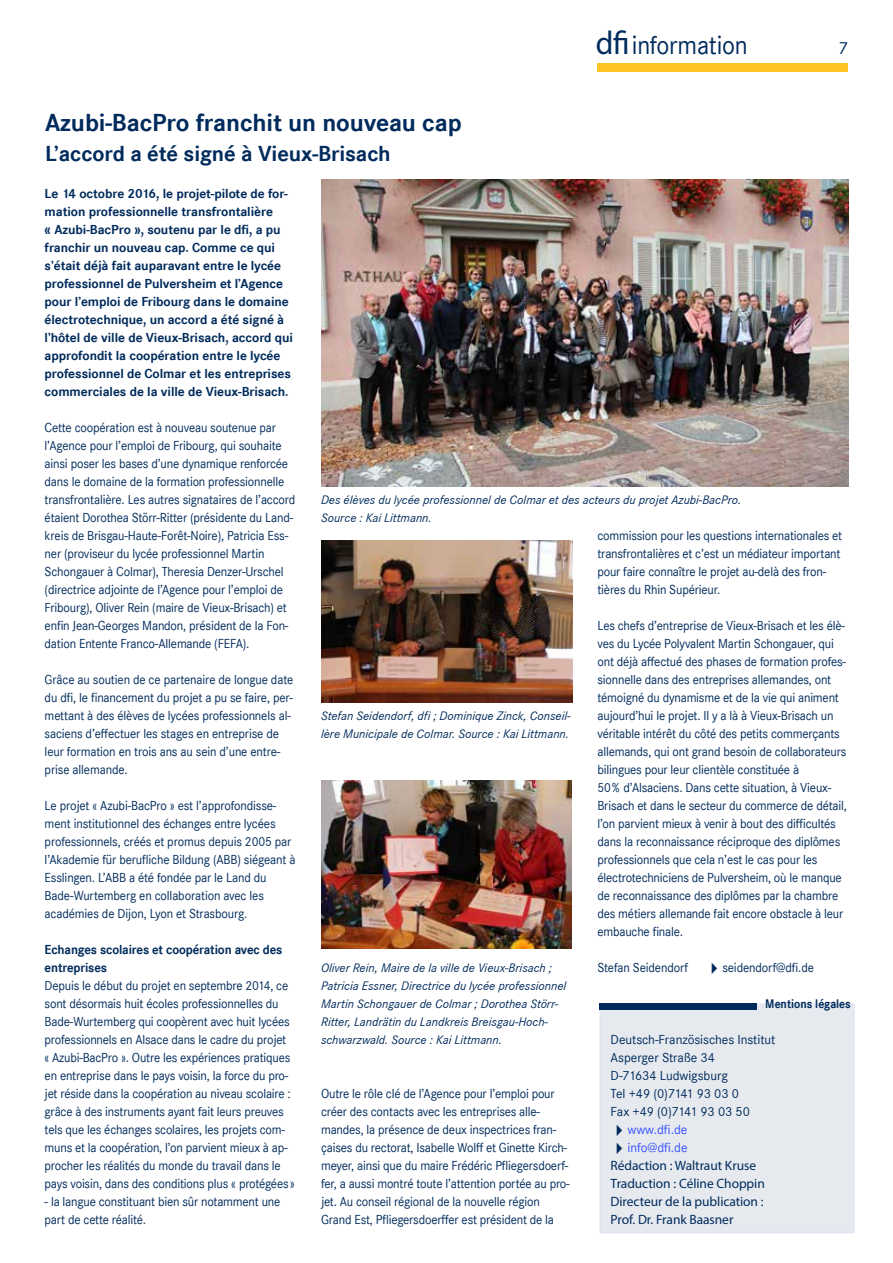
<style>
.page{position:relative;width:893px;height:1263px;background:#fff}
.page>*{position:absolute;margin:0;border:0;box-sizing:border-box;transform-origin:0 0}
.t1{font:27px "Corporate S";letter-spacing:-.01em;color:#002b5c;scale:.95 1}
.t2{font:700 25.5px "Corporate S";letter-spacing:-.005em;color:#002b5c}
.t3{font:700 22.5px "Corporate S";letter-spacing:-.005em;color:#002b5c}
.t4{font:18px "Corporate S";color:#002b5c}
.t5{font:13.5px/18px "Corporate S";letter-spacing:-.015em;color:#002b5c;scale:.95 1}
.t6{font:700 13.5px/18px "Corporate S";letter-spacing:-.005em;color:#002b5c}
.t7{font:13.5px/18px "Corporate S";letter-spacing:-.015em;color:#002b5c}
.t8{font:13.5px/18px "Myriad Pro";letter-spacing:-.005em;color:#002b5c}
.t9{font:700 13.5px/18px "Corporate S";letter-spacing:-.005em;color:#002b5c;scale:.95 1}
.t10{font:13.5px "Corporate S";letter-spacing:-.005em;color:#3751ff}
.t11{font:700 12.9px "Corporate S";color:#002b5c;scale:.9 1}
.t12{font:italic 12.75px/18px "Corporate S";color:#002b5c}
.s1{font-family:"Myriad Pro";font-size:33px}
.s2{color:#002b5c}
</style>
<div class="page">
<div style="left:597px;top:63px;width:251px;height:9px;background:#ffc425"></div>
<img style="left:321px;top:179px;width:527px;height:307px">
<img style="left:321px;top:540px;width:251px;height:162px">
<img style="left:321px;top:781px;width:251px;height:167px">
<div style="left:600px;top:1003px;width:255px;height:230px;background:#e6eaef"></div>
<div style="left:600px;top:1003px;width:157px;height:6px;background:#002b5c"></div>
<h1 class="t1" style="left:596px;top:30px;width:161px"><span class="s1">dfi</span>information</h1>
<h3 class="t4" style="left:839px;top:38px;width:11px">7</h3>
<h2 class="t2" style="left:45px;top:107px;width:418px">Azubi-BacPro franchit un nouveau cap</h2>
<h3 class="t3" style="left:45px;top:140px;width:347px">L’accord a été signé à Vieux-Brisach</h3>
<p class="t6" style="left:45px;top:185px;width:250px">Le 14 octobre 2016, le projet-pilote de for&shy;mation professionnelle transfrontalière<br>« Azubi-BacPro », soutenu par le dfi, a pu franchir un nouveau cap. Comme ce qui s’était déjà fait auparavant entre le lycée professionnel de Pulversheim et l’Agence pour l’emploi de Fribourg dans le domaine électrotechnique, un accord a été signé à l’hôtel de ville de Vieux-Brisach, accord qui approfondit la coopération entre le lycée professionnel de Colmar et les entreprises commerciales de la ville de Vieux-Brisach.</p>
<p class="t5" style="left:45px;top:419px;width:265px">Cette coopération est à nouveau soutenue par l’Agence pour l’emploi de Fribourg, qui souhaite ainsi poser les bases d’une dynamique renforcée dans le domaine de la formation professionnelle transfrontalière. Les autres signataires de l’accord étaient Dorothea Störr-Ritter (présidente du Land&shy;kreis de Brisgau-Haute-Forêt-Noire), Patricia Ess&shy;ner (proviseur du lycée professionnel Martin Schongauer à Colmar), Theresia Denzer-Urschel (directrice adjointe de l’Agence pour l’emploi de Fribourg), Oliver Rein (maire de Vieux-Brisach) et enfin Jean-Georges Mandon, président de la Fon&shy;dation Entente Franco-Allemande (FEFA).</p>
<p class="t5" style="left:45px;top:671px;width:263px">Grâce au soutien de ce partenaire de longue date du dfi, le financement du projet a pu se faire, per&shy;mettant à des élèves de lycées professionnels al&shy;saciens d’effectuer les stages en entreprise de leur formation en trois ans au sein d’une entre&shy;prise allemande.</p>
<p class="t5" style="left:45px;top:797px;width:266px">Le projet « Azubi-BacPro » est l’approfondisse&shy;ment institutionnel des échanges entre lycées professionnels, créés et promus depuis 2005 par l’Akademie für berufliche Bildung (ABB) siégeant à Esslingen. L’ABB a été fondée par le Land du Bade-Wurtemberg en collaboration avec les académies de Dijon, Lyon et Strasbourg.</p>
<p class="t9" style="left:45px;top:941px;width:252px">Echanges scolaires et coopération avec des entreprises</p>
<p class="t5" style="left:45px;top:977px;width:265px">Depuis le début du projet en septembre 2014, ce sont désormais huit écoles professionnelles du Bade-Wurtemberg qui coopèrent avec huit lycées professionnels en Alsace dans le cadre du projet<br>« Azubi-BacPro ». Outre les expériences pratiques en entreprise dans le pays voisin, la force du pro&shy;jet réside dans la coopération au niveau scolaire : grâce à des instruments ayant fait leurs preuves tels que les échanges scolaires, les projets com&shy;muns et la coopération, l’on parvient mieux à ap&shy;procher les réalités du monde du travail dans le pays voisin, dans des conditions plus « protégées»</p>
<p class="t5" style="left:45px;top:1193px;width:250px">- la langue constituant bien sûr notamment une part de cette réalité.</p>
<p class="t12" style="left:321px;top:491px;width:422px">Des élèves du lycée professionnel de Colmar et des acteurs du projet Azubi-BacPro.<br>Source : Kai Littmann.</p>
<p class="t5" style="left:597px;top:527px;width:259px">commission pour les questions internationales et transfrontalières et c’est un médiateur important pour faire connaître le projet au-delà des fron&shy;tières du Rhin Supérieur.</p>
<p class="t5" style="left:597px;top:617px;width:264px">Les chefs d’entreprise de Vieux-Brisach et les élè&shy;ves du Lycée Polyvalent Martin Schongauer, qui ont déjà affectué des phases de formation profes&shy;sionnelle dans des entreprises allemandes, ont témoigné du dynamisme et de la vie qui animent aujourd’hui le projet. Il y a là à Vieux-Brisach un véritable intérêt du côté des petits commerçants allemands, qui ont grand besoin de collaborateurs bilingues pour leur clientèle constituée à<br>50% d’Alsaciens. Dans cette situation, à Vieux-- Brisach et dans le secteur du commerce de détail, l’on parvient mieux à venir à bout des difficultés dans la reconnaissance réciproque des diplômes professionnels que cela n’est le cas pour les électrotechniciens de Pulversheim, où le manque de reconnaissance des diplômes par la chambre des métiers allemande fait encore obstacle à leur embauche finale.</p>
<p class="t5" style="left:597px;top:959px;width:229px">Stefan Seidendorf ✔seidendorf@dfi.de</p>
<p class="t12" style="left:321px;top:707px;width:251px">Stefan Seidendorf, dfi ; Dominique Zinck, Conseil&shy;lère Municipale de Colmar. Source : Kai Littmann.</p>
<p class="t12" style="left:321px;top:959px;width:247px">Oliver Rein, Maire de la ville de Vieux-Brisach ; Patricia Essner, Directrice du lycée professionnel Martin Schongauer de Colmar ; Dorothea Störr-Ritter, Landrätin du Landkreis Breisgau-Hoch&shy;schwarzwald. Source : Kai Littmann.</p>
<p class="t11" style="left:765px;top:996px;width:97px">Mentions légales</p>
<p class="t7" style="left:611px;top:1031px;width:166px">Deutsch-Französisches Institut<br>Asperger Straße 34<br>D-71634 Ludwigsburg<br>Tel +49 (0)7141 93 03 0<br>Fax +49 (0)7141 93 03 50</p>
<p class="t10" style="left:611px;top:1122px;width:78px"><span class="s2">✔</span>www.dfi.de</p>
<p class="t10" style="left:611px;top:1140px;width:78px"><span class="s2">✔</span>info@dfi.de</p>
<p class="t8" style="left:611px;top:1156px;width:156px">Rédaction : Waltraut Kruse<br>Traduction : Céline Choppin<br>Directeur de la publication :<br>Prof. Dr. Frank Baasner</p>
<p class="t5" style="left:321px;top:1085px;width:263px">Outre le rôle clé de l’Agence pour l’emploi pour créer des contacts avec les entreprises alle&shy;mandes, la présence de deux inspectrices fran&shy;çaises du rectorat, Isabelle Wolff et Ginette Kirch&shy;meyer, ainsi que du maire Frédéric Pfliegersdoerf&shy;fer, a aussi montré toute l’attention portée au pro&shy;jet. Au conseil régional de la nouvelle région Grand Est, Pfliegersdoerffer est président de la</p>
</div>
